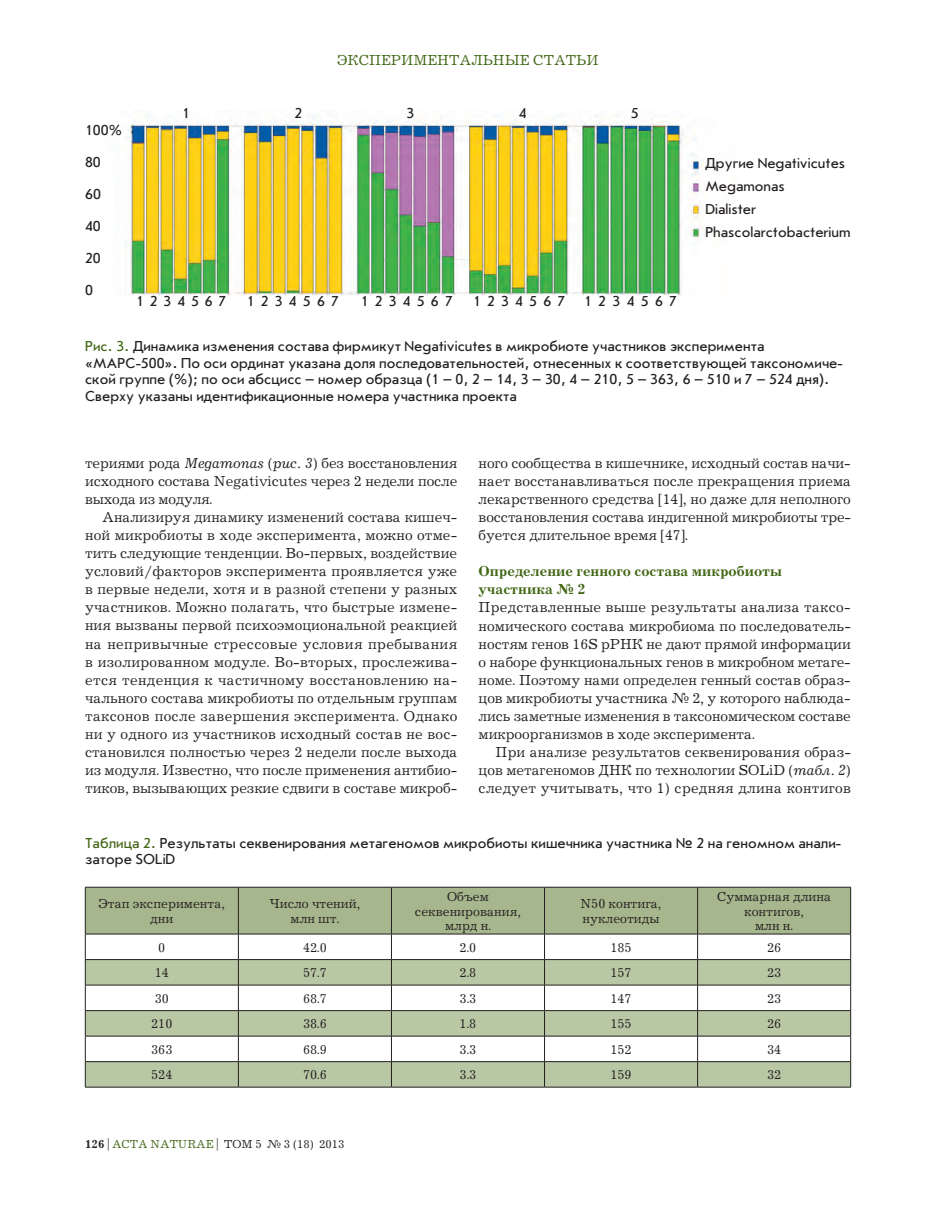
<style>
.page{position:relative;width:936px;height:1212px;background:#fff}
.page>*{position:absolute;margin:0;border:0;box-sizing:border-box;transform-origin:0 0}
.t1{font:15px/18px "Journal C";letter-spacing:-.005em;color:#231f20;text-align:justify}
.t2{font:15px/32px "Journal Sans C";color:#231f20}
.t3{font:700 15px/18.1px "Journal C";color:#426616}
.t4{font:15px "Journal C";color:#426616}
.t5{font:13.5px/14.2px "Journal C";color:#231f20;text-align:center}
.t6{font:12px "Journal C";color:#231f20}
.s1{color:#426616}
.s2{font-style:italic}
.s3{font-weight:700}
</style>
<div class="page">
<img style="left:125px;top:111px;width:579px;height:184px">
<svg style="left:85px;top:888px;width:766px;height:199px"></svg>
<hr style="left:85px;top:1087px;width:153px;height:1px;background:#231f20">
<hr style="left:238px;top:1087px;width:153px;height:1px;background:#231f20">
<hr style="left:391px;top:1087px;width:153px;height:1px;background:#231f20">
<hr style="left:544px;top:1087px;width:153px;height:1px;background:#231f20">
<hr style="left:697px;top:1087px;width:153px;height:1px;background:#231f20">
<hr style="left:85px;top:887px;width:153px;height:1px;background:#231f20">
<hr style="left:85px;top:887px;width:1px;height:47px;background:#231f20">
<hr style="left:238px;top:887px;width:153px;height:1px;background:#231f20">
<hr style="left:391px;top:887px;width:153px;height:1px;background:#231f20">
<hr style="left:544px;top:887px;width:153px;height:1px;background:#231f20">
<hr style="left:697px;top:887px;width:153px;height:1px;background:#231f20">
<hr style="left:850px;top:887px;width:1px;height:47px;background:#231f20">
<hr style="left:85px;top:934px;width:153px;height:1px;background:#231f20">
<hr style="left:238px;top:934px;width:153px;height:1px;background:#231f20">
<hr style="left:391px;top:934px;width:153px;height:1px;background:#231f20">
<hr style="left:544px;top:934px;width:153px;height:1px;background:#231f20">
<hr style="left:697px;top:934px;width:153px;height:1px;background:#231f20">
<p class="t4" style="left:337px;top:52px;width:263px">ЭКСПЕРИМЕНТАЛЬНЫЕ СТАТЬИ</p>
<p class="t2" style="left:85px;top:114px;width:38px">100%<br>80<br>60<br>40<br>20<br>0</p>
<p class="t2" style="left:182px;top:97px;width:9px">1</p>
<p class="t2" style="left:294px;top:97px;width:9px">2</p>
<p class="t2" style="left:406px;top:97px;width:9px">3</p>
<p class="t2" style="left:518px;top:97px;width:9px">4</p>
<p class="t2" style="left:631px;top:97px;width:9px">5</p>
<p class="t2" style="left:136px;top:285px;width:92px">1 2 3 4 5 6 7</p>
<p class="t2" style="left:247px;top:285px;width:94px">1 2 3 4 5 6 7</p>
<p class="t2" style="left:361px;top:285px;width:94px">1 2 3 4 5 6 7</p>
<p class="t2" style="left:473px;top:285px;width:94px">1 2 3 4 5 6 7</p>
<p class="t2" style="left:584px;top:285px;width:95px">1 2 3 4 5 6 7</p>
<p class="t2" style="left:705px;top:152px;width:147px;line-height:23px">Другие Negativicutes<br>Megamonas<br>Dialister<br>Phascolarctobacterium</p>
<p class="t2" style="left:85px;top:339px;width:759px;line-height:16.5px"><span class="s1">Рис. 3.</span> Динамика изменения состава фирмикут Negativicutes в микробиоте участников эксперимента «МАРС-500». По оси ординат указана доля последовательностей, отнесенных к соответствующей таксономиче&shy;ской группе (%); по оси абсцисс – номер образца (1 – 0, 2 – 14, 3 – 30, 4 – 210, 5 – 363, 6 – 510 и 7 – 524 дня).<br>Сверху указаны идентификационные номера участника проекта</p>
<p class="t1" style="left:85px;top:454px;width:374px">ТЕРИЯМИ РОДА <span class="s2">Megamonas</span> (<span class="s2">рис. 3</span>) БЕЗ ВОССТАНОВЛЕНИЯ ИСХОДНОГО СОСТАВА NEGATIVICUTES ЧЕРЕЗ 2 НЕДЕЛИ ПОСЛЕ ВЫХОДА ИЗ МОДУЛЯ.</p>
<p class="t1" style="left:85px;top:509px;width:374px;text-indent:17px">АНАЛИЗИРУЯ ДИНАМИКУ ИЗМЕНЕНИЙ СОСТАВА КИШЕЧ-НОЙ МИКРОБИОТЫ В ХОДЕ ЭКСПЕРИМЕНТА, МОЖНО ОТМЕ-ТИТЬ СЛЕДУЮЩИЕ ТЕНДЕНЦИИ. ВО-ПЕРВЫХ, ВОЗДЕЙСТВИЕ УСЛОВИЙ/ФАКТОРОВ ЭКСПЕРИМЕНТА ПРОЯВЛЯЕТСЯ УЖЕ В ПЕРВЫЕ НЕДЕЛИ, ХОТЯ И В РАЗНОЙ СТЕПЕНИ У РАЗНЫХ УЧАСТНИКОВ. МОЖНО ПОЛАГАТЬ, ЧТО БЫСТРЫЕ ИЗМЕНЕ-НИЯ ВЫЗВАНЫ ПЕРВОЙ ПСИХОЭМОЦИОНАЛЬНОЙ РЕАКЦИЕЙ НА НЕПРИВЫЧНЫЕ СТРЕССОВЫЕ УСЛОВИЯ ПРЕБЫВАНИЯ В ИЗОЛИРОВАННОМ МОДУЛЕ. ВО-ВТОРЫХ, ПРОСЛЕЖИВА-ЕТСЯ ТЕНДЕНЦИЯ К ЧАСТИЧНОМУ ВОССТАНОВЛЕНИЮ НА-ЧАЛЬНОГО СОСТАВА МИКРОБИОТЫ ПО ОТДЕЛЬНЫМ ГРУППАМ ТАКСОНОВ ПОСЛЕ ЗАВЕРШЕНИЯ ЭКСПЕРИМЕНТА. ОДНАКО НИ У ОДНОГО ИЗ УЧАСТНИКОВ ИСХОДНЫЙ СОСТАВ НЕ ВОС-СТАНОВИЛСЯ ПОЛНОСТЬЮ ЧЕРЕЗ 2 НЕДЕЛИ ПОСЛЕ ВЫХОДА ИЗ МОДУЛЯ. ИЗВЕСТНО, ЧТО ПОСЛЕ ПРИМЕНЕНИЯ АНТИБИО-ТИКОВ, ВЫЗЫВАЮЩИХ РЕЗКИЕ СДВИГИ В СОСТАВЕ МИКРОБ-</p>
<p class="t1" style="left:478px;top:454px;width:374px">НОГО СООБЩЕСТВА В КИШЕЧНИКЕ, ИСХОДНЫЙ СОСТАВ НАЧИ-НАЕТ ВОССТАНАВЛИВАТЬСЯ ПОСЛЕ ПРЕКРАЩЕНИЯ ПРИЕМА ЛЕКАРСТВЕННОГО СРЕДСТВА [14], НО ДАЖЕ ДЛЯ НЕПОЛНОГО ВОССТАНОВЛЕНИЯ СОСТАВА ИНДИГЕННОЙ МИКРОБИОТЫ ТРЕ-БУЕТСЯ ДЛИТЕЛЬНОЕ ВРЕМЯ [47].</p>
<p class="t3" style="left:478px;top:562px;width:305px">Определение генного состава микробиоты участника № 2</p>
<p class="t1" style="left:478px;top:599px;width:374px">ПРЕДСТАВЛЕННЫЕ ВЫШЕ РЕЗУЛЬТАТЫ АНАЛИЗА ТАКСО-НОМИЧЕСКОГО СОСТАВА МИКРОБИОМА ПО ПОСЛЕДОВАТЕЛЬ-НОСТЯМ ГЕНОВ 16S РРНК НЕ ДАЮТ ПРЯМОЙ ИНФОРМАЦИИ О НАБОРЕ ФУНКЦИОНАЛЬНЫХ ГЕНОВ В МИКРОБНОМ МЕТАГЕ-НОМЕ. ПОЭТОМУ НАМИ ОПРЕДЕЛЕН ГЕННЫЙ СОСТАВ ОБРАЗ-ЦОВ МИКРОБИОТЫ УЧАСТНИКА № 2, У КОТОРОГО НАБЛЮДА-ЛИСЬ ЗАМЕТНЫЕ ИЗМЕНЕНИЯ В ТАКСОНОМИЧЕСКОМ СОСТАВЕ МИКРООРГАНИЗМОВ В ХОДЕ ЭКСПЕРИМЕНТА.</p>
<p class="t1" style="left:478px;top:744px;width:374px;text-indent:17px">ПРИ АНАЛИЗЕ РЕЗУЛЬТАТОВ СЕКВЕНИРОВАНИЯ ОБРАЗ-ЦОВ МЕТАГЕНОМОВ ДНК ПО ТЕХНОЛОГИИ SOLID (<span class="s2">табл. 2</span>)<br>СЛЕДУЕТ УЧИТЫВАТЬ, ЧТО 1) СРЕДНЯЯ ДЛИНА КОНТИГОВ</p>
<p class="t2" style="left:85px;top:835px;width:757px;line-height:16.5px"><span class="s1">Таблица 2.</span> Результаты секвенирования метагеномов микробиоты кишечника участника № 2 на геномном анали&shy;заторе SOLiD</p>
<p class="t5" style="left:99px;top:897px;width:128px">ЭТАП ЭКСПЕРИМЕНТА,<br>ДНИ</p>
<p class="t5" style="left:269px;top:897px;width:92px">ЧИСЛО ЧТЕНИЙ,<br>МЛН ШТ.</p>
<p class="t5" style="left:415px;top:890px;width:108px">ОБЪЕМ<br>СЕКВЕНИРОВАНИЯ,<br>МЛРД Н.</p>
<p class="t5" style="left:580px;top:897px;width:82px;text-align:left">N50 КОНТИГА,<br>НУКЛЕОТИДЫ</p>
<p class="t5" style="left:717px;top:890px;width:115px">СУММАРНАЯ ДЛИНА<br>КОНТИГОВ,<br>МЛН Н.</p>
<p class="t5" style="left:158px;top:941px;width:9px">0</p>
<p class="t5" style="left:303px;top:941px;width:25px">42.0</p>
<p class="t5" style="left:459px;top:941px;width:18px">2.0</p>
<p class="t5" style="left:610px;top:941px;width:23px">185</p>
<p class="t5" style="left:767px;top:941px;width:16px">26</p>
<p class="t5" style="left:155px;top:966px;width:16px">14</p>
<p class="t5" style="left:303px;top:966px;width:25px">57.7</p>
<p class="t5" style="left:459px;top:966px;width:18px">2.8</p>
<p class="t5" style="left:610px;top:966px;width:23px">157</p>
<p class="t5" style="left:767px;top:966px;width:16px">23</p>
<p class="t5" style="left:155px;top:992px;width:16px">30</p>
<p class="t5" style="left:303px;top:992px;width:25px">68.7</p>
<p class="t5" style="left:459px;top:992px;width:18px">3.3</p>
<p class="t5" style="left:610px;top:992px;width:23px">147</p>
<p class="t5" style="left:767px;top:992px;width:16px">23</p>
<p class="t5" style="left:151px;top:1017px;width:23px">210</p>
<p class="t5" style="left:303px;top:1017px;width:25px">38.6</p>
<p class="t5" style="left:459px;top:1017px;width:18px">1.8</p>
<p class="t5" style="left:610px;top:1017px;width:23px">155</p>
<p class="t5" style="left:767px;top:1017px;width:16px">26</p>
<p class="t5" style="left:151px;top:1043px;width:23px">363</p>
<p class="t5" style="left:303px;top:1043px;width:25px">68.9</p>
<p class="t5" style="left:459px;top:1043px;width:18px">3.3</p>
<p class="t5" style="left:610px;top:1043px;width:23px">152</p>
<p class="t5" style="left:767px;top:1043px;width:16px">34</p>
<p class="t5" style="left:151px;top:1068px;width:23px">524</p>
<p class="t5" style="left:303px;top:1068px;width:25px">70.6</p>
<p class="t5" style="left:459px;top:1068px;width:18px">3.3</p>
<p class="t5" style="left:610px;top:1068px;width:23px">159</p>
<p class="t5" style="left:767px;top:1068px;width:16px">32</p>
<p class="t6" style="left:85px;top:1137px;width:261px"><span class="s3">126</span> | <span class="s1">ACTA NATURAE</span> | ТОМ 5 № 3 (18) 2013</p>
</div>
